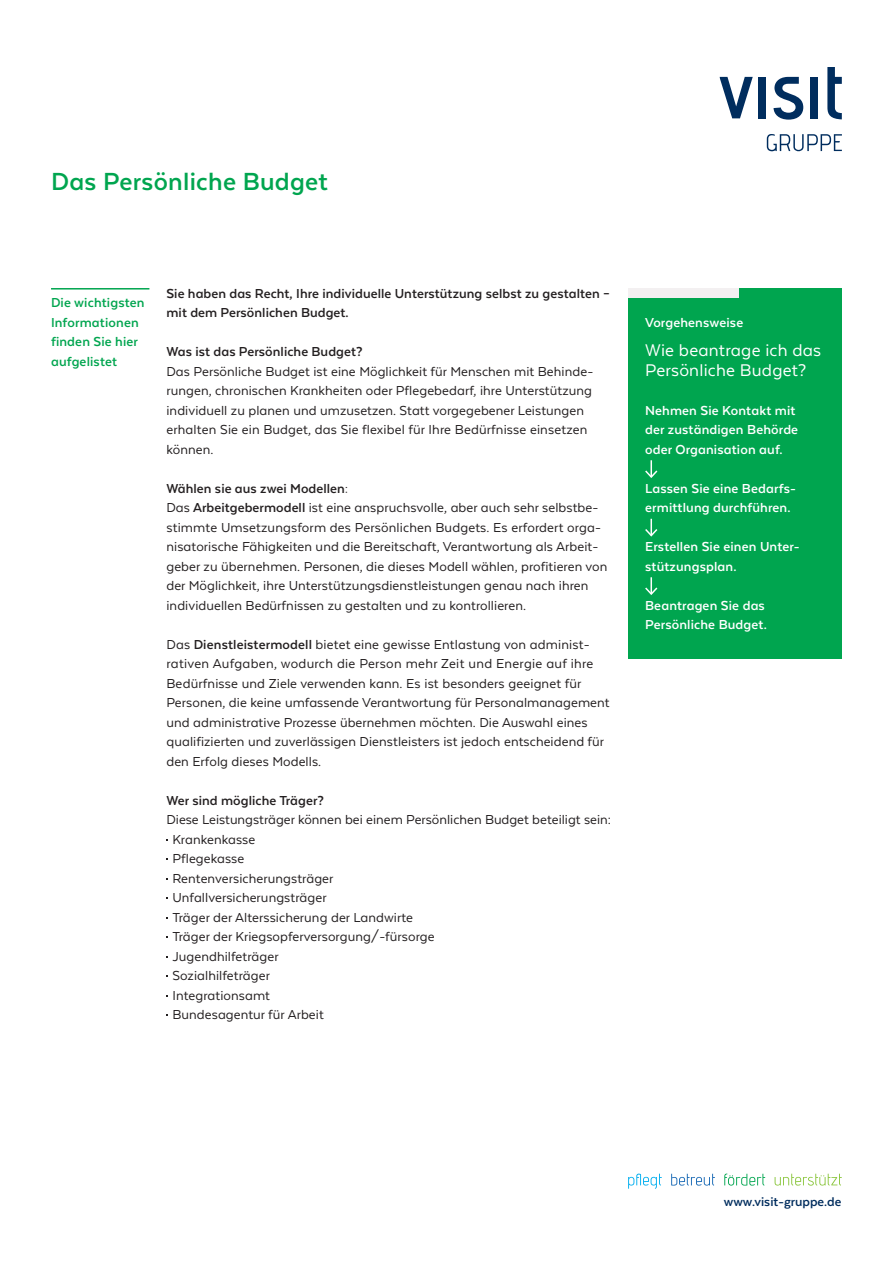
<style>
.page{position:relative;width:893px;height:1263px;background:#fff}
.page>*{position:absolute;margin:0;border:0;box-sizing:border-box;transform-origin:0 0}
.t1{font:700 28.5px "Texta Alt";letter-spacing:.01em;color:#00a54f}
.t2{font:19.5px/19.5px "Texta Alt";letter-spacing:.01em;color:#fff}
.t3{font:15px/19.5px "Texta Alt";letter-spacing:.005em;color:#231f20}
.t4{font:700 15px/19.5px "Texta Alt";letter-spacing:.01em;color:#fff}
.t5{font:700 15px/19.5px "Texta Alt";letter-spacing:.005em;color:#231f20}
.t6{font:700 15px/19.5px "Texta Alt";letter-spacing:.01em;color:#00a54f}
.t7{font:700 14.4px "Texta";color:#002d5e}
.s1{font-weight:700}
</style>
<div class="page">
<svg style="left:628px;top:1173px;width:34px;height:16px"></svg>
<svg style="left:671px;top:1174px;width:44px;height:12px"></svg>
<svg style="left:724px;top:1173px;width:41px;height:13px"></svg>
<svg style="left:775px;top:1174px;width:67px;height:11px"></svg>
<svg style="left:767px;top:134px;width:75px;height:17px"></svg>
<svg style="left:719px;top:77px;width:34px;height:41px"></svg>
<div style="left:758px;top:77px;width:8px;height:41px;background:#002d5e"></div>
<svg style="left:773px;top:77px;width:30px;height:43px"></svg>
<div style="left:810px;top:77px;width:8px;height:41px;background:#002d5e"></div>
<svg style="left:827px;top:67px;width:15px;height:52px"></svg>
<div style="left:628px;top:288px;width:214px;height:370px;background:#00a54f"></div>
<div style="left:628px;top:288px;width:111px;height:10px;background:#f3f0f1"></div>
<svg style="left:645px;top:460px;width:13px;height:18px"></svg>
<svg style="left:645px;top:519px;width:13px;height:18px"></svg>
<svg style="left:645px;top:577px;width:13px;height:18px"></svg>
<hr style="left:51px;top:288px;width:98px;height:2px;background:#00a54f">
<h1 class="t1" style="left:51px;top:167px;width:279px">Das Persönliche Budget</h1>
<p class="t6" style="left:51px;top:293px;width:95px">Die wichtigsten<br>Informationen finden Sie hier aufgelistet</p>
<p class="t5" style="left:166px;top:283px;width:445px">Sie haben das Recht, Ihre individuelle Unterstützung selbst zu gestalten – mit dem Persönlichen Budget.</p>
<p class="t5" style="left:166px;top:342px;width:198px">Was ist das Persönliche Budget?</p>
<p class="t3" style="left:166px;top:361px;width:428px">Das Persönliche Budget ist eine Möglichkeit für Menschen mit Behinde&shy;rungen, chronischen Krankheiten oder Pflegebedarf, ihre Unterstützung individuell zu planen und umzusetzen. Statt vorgegebener Leistungen erhalten Sie ein Budget, das Sie flexibel für Ihre Bedürfnisse einsetzen können.</p>
<p class="t3" style="left:166px;top:478px;width:442px"><span class="s1">Wählen sie aus zwei Modellen:<br></span>Das <span class="s1">Arbeitgebermodell</span> ist eine anspruchsvolle, aber auch sehr selbstbe&shy;stimmte Umsetzungsform des Persönlichen Budgets. Es erfordert orga&shy;nisatorische Fähigkeiten und die Bereitschaft, Verantwortung als Arbeit&shy;geber zu übernehmen. Personen, die dieses Modell wählen, profitieren von der Möglichkeit, ihre Unterstützungsdienstleistungen genau nach ihren individuellen Bedürfnissen zu gestalten und zu kontrollieren.</p>
<p class="t3" style="left:166px;top:634px;width:445px">Das <span class="s1">Dienstleistermodell</span> bietet eine gewisse Entlastung von administ&shy;rativen Aufgaben, wodurch die Person mehr Zeit und Energie auf ihre Bedürfnisse und Ziele verwenden kann. Es ist besonders geeignet für Personen, die keine umfassende Verantwortung für Personalmanagement und administrative Prozesse übernehmen möchten. Die Auswahl eines qualifizierten und zuverlässigen Dienstleisters ist jedoch entscheidend für den Erfolg dieses Modells.</p>
<p class="t5" style="left:166px;top:790px;width:159px">Wer sind mögliche Träger?</p>
<p class="t3" style="left:172px;top:810px;width:440px;text-indent:-6px">Diese Leistungsträger können bei einem Persönlichen Budget beteiligt sein:<br>Krankenkasse<br>Pflegekasse<br>Rentenversicherungsträger<br>Unfallversicherungsträger<br>Träger der Alterssicherung der Landwirte<br>Träger der Kriegsopferversorgung/-fürsorge<br>Jugendhilfeträger<br>Sozialhilfeträger<br>Integrationsamt<br>Bundesagentur für Arbeit</p>
<p class="t4" style="left:645px;top:312px;width:100px">Vorgehensweise</p>
<h2 class="t2" style="left:645px;top:340px;width:178px">Wie beantrage ich das<br>Persönliche Budget?</h2>
<p class="t4" style="left:645px;top:400px;width:155px">Nehmen Sie Kontakt mit der zuständigen Behörde oder Organisation auf.</p>
<p class="t4" style="left:645px;top:478px;width:152px">Lassen Sie eine Bedarfs&shy;ermittlung durchführen.</p>
<p class="t4" style="left:645px;top:537px;width:156px">Erstellen Sie einen Unter&shy;stützungsplan.</p>
<p class="t4" style="left:645px;top:595px;width:123px">Beantragen Sie das<br>Persönliche Budget.</p>
<p class="t7" style="left:724px;top:1194px;width:119px">www.visit-gruppe.de</p>
</div>
